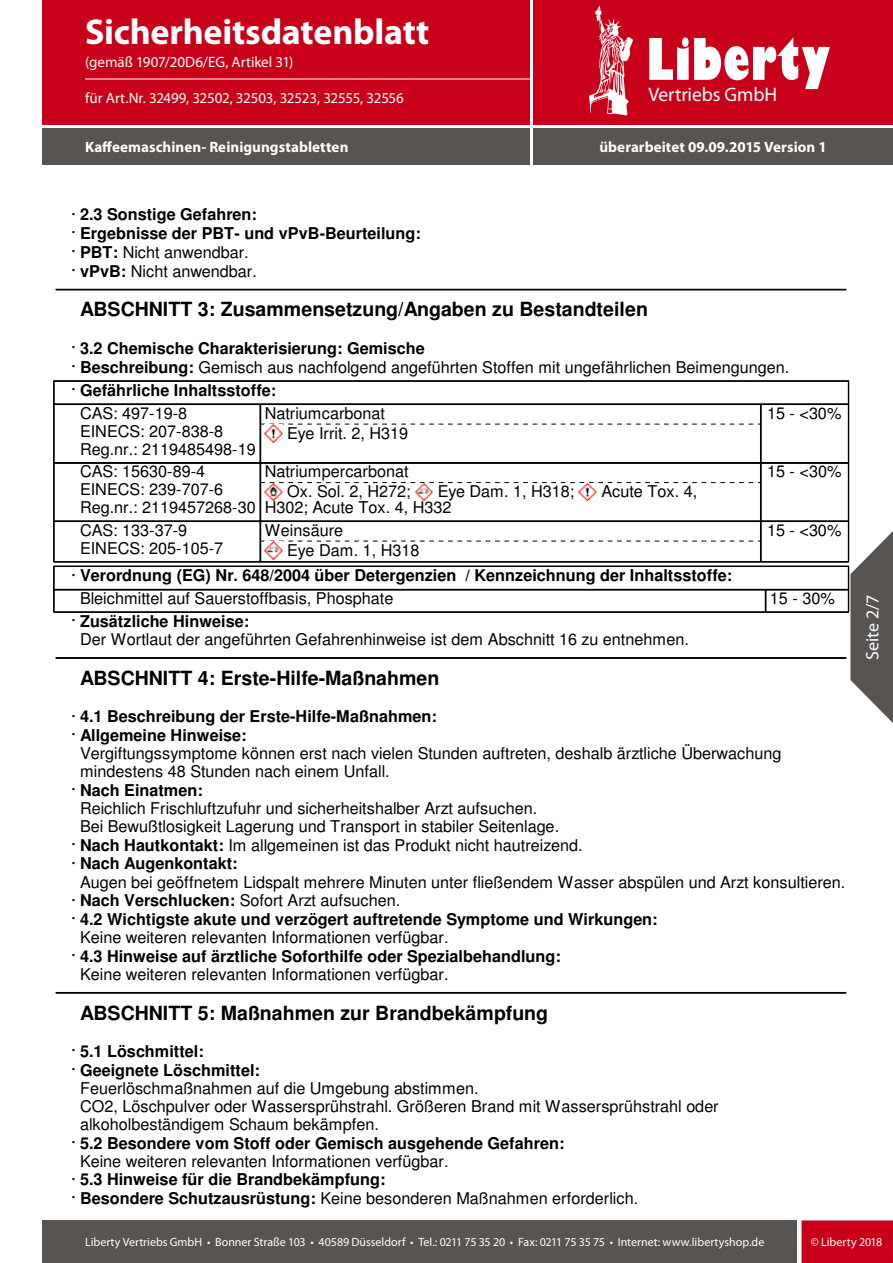
<style>
.page{position:relative;width:893px;height:1263px;background:#fff}
.page>*{position:absolute;margin:0;border:0;box-sizing:border-box;transform-origin:0 0}
.t1{font:700 36px "Myriad Pro";letter-spacing:-.005em;color:#fff}
.t2{font:19.65px "Myriad Pro";letter-spacing:-.005em;color:#fff}
.t3{font:700 19.5px "Helvetica";color:#000}
.t4{font:18px "Myriad Pro";letter-spacing:-.01em;color:#fff}
.t5{font:16.2px/18px "Helvetica";color:#000}
.t6{font:700 16.2px/18.9px "Helvetica";color:#000}
.t7{font:15px "Myriad Pro";letter-spacing:-.005em;color:#fff}
.t8{font:700 15px "Myriad Pro";letter-spacing:.005em;color:#fff}
.t9{font:12px "Myriad Pro";color:#fff}
.s1{font-weight:400}
.s2{font-weight:700}
</style>
<div class="page">
<div style="left:533px;top:0;width:360px;height:124px;background:#c90019"></div>
<div style="left:43px;top:0;width:487px;height:124px;background:#c90019"></div>
<hr style="left:85px;top:79px;width:446px;height:1px;background:#fff">
<div style="left:533px;top:128px;width:360px;height:37px;background:#585452"></div>
<div style="left:43px;top:128px;width:487px;height:37px;background:#585452"></div>
<div style="left:801px;top:1220px;width:92px;height:43px;background:#c90019"></div>
<div style="left:43px;top:1220px;width:754px;height:43px;background:#585452"></div>
<svg style="left:649px;top:37px;width:181px;height:52px"></svg>
<svg style="left:589px;top:6px;width:44px;height:109px"></svg>
<hr style="left:56px;top:289px;width:790px;height:1px;background:#000">
<hr style="left:56px;top:290px;width:790px;height:1px;background:#000">
<hr style="left:54px;top:381px;width:795px;height:1px;background:#000">
<svg style="left:53px;top:381px;width:2px;height:23px"></svg>
<svg style="left:848px;top:382px;width:1px;height:22px"></svg>
<hr style="left:54px;top:404px;width:795px;height:1px;background:#000">
<hr style="left:53px;top:404px;width:1px;height:59px;background:#000">
<hr style="left:54px;top:404px;width:1px;height:59px;background:#000">
<hr style="left:848px;top:404px;width:1px;height:59px;background:#000">
<hr style="left:260px;top:404px;width:1px;height:59px;background:#000">
<hr style="left:760px;top:404px;width:1px;height:59px;background:#000">
<hr style="left:761px;top:404px;width:1px;height:59px;background:#000">
<svg style="left:261px;top:424px;width:499px;height:1px"></svg>
<img style="left:265px;top:425px;width:18px;height:17px">
<hr style="left:54px;top:462px;width:795px;height:1px;background:#000">
<hr style="left:54px;top:463px;width:795px;height:1px;background:#000">
<hr style="left:53px;top:463px;width:1px;height:58px;background:#000">
<hr style="left:54px;top:463px;width:1px;height:58px;background:#000">
<hr style="left:848px;top:463px;width:1px;height:58px;background:#000">
<hr style="left:260px;top:463px;width:1px;height:58px;background:#000">
<hr style="left:760px;top:463px;width:1px;height:58px;background:#000">
<hr style="left:761px;top:463px;width:1px;height:58px;background:#000">
<svg style="left:261px;top:482px;width:499px;height:1px"></svg>
<img style="left:265px;top:483px;width:18px;height:18px">
<img style="left:415px;top:483px;width:18px;height:18px">
<img style="left:579px;top:483px;width:18px;height:18px">
<hr style="left:54px;top:521px;width:795px;height:1px;background:#000">
<hr style="left:54px;top:561px;width:795px;height:1px;background:#000">
<hr style="left:54px;top:562px;width:795px;height:1px;background:#000">
<hr style="left:53px;top:521px;width:1px;height:41px;background:#000">
<hr style="left:54px;top:521px;width:1px;height:41px;background:#000">
<hr style="left:848px;top:521px;width:1px;height:41px;background:#000">
<hr style="left:260px;top:521px;width:1px;height:41px;background:#000">
<hr style="left:760px;top:521px;width:1px;height:41px;background:#000">
<hr style="left:761px;top:521px;width:1px;height:41px;background:#000">
<svg style="left:261px;top:541px;width:499px;height:1px"></svg>
<img style="left:265px;top:542px;width:18px;height:17px">
<hr style="left:54px;top:566px;width:795px;height:1px;background:#000">
<hr style="left:54px;top:589px;width:795px;height:1px;background:#000">
<hr style="left:54px;top:612px;width:795px;height:1px;background:#000">
<svg style="left:53px;top:566px;width:2px;height:46px"></svg>
<svg style="left:848px;top:531px;width:45px;height:192px"></svg>
<svg style="left:765px;top:590px;width:1px;height:22px"></svg>
<hr style="left:56px;top:657px;width:790px;height:1px;background:#000">
<hr style="left:56px;top:658px;width:790px;height:1px;background:#000">
<hr style="left:56px;top:992px;width:790px;height:1px;background:#000">
<hr style="left:56px;top:993px;width:790px;height:1px;background:#000">
<h1 class="t1" style="left:85px;top:18px;width:346px">Sicherheitsdatenblatt</h1>
<p class="t7" style="left:85px;top:52px;width:210px">(gemäß 1907/20D6/EG, Artikel 31)</p>
<p class="t7" style="left:85px;top:88px;width:320px">für Art.Nr. 32499, 32502, 32503, 32523, 32555, 32556</p>
<p class="t2" style="left:648px;top:87px;width:130px">Vertriebs GmbH</p>
<p class="t8" style="left:85px;top:141px;width:265px">Kafeemaschinen- Reinigungstabletten</p>
<p class="t8" style="left:599px;top:141px;width:229px">überarbeitet 09.09.2015 Version 1</p>
<p class="t6" style="left:71px;top:205px;width:351px"><span class="s1">·</span> 2.3 Sonstige Gefahren:<br><span class="s1">·</span> Ergebnisse der PBT- und vPvB-Beurteilung: <span class="s1">·</span> PBT: <span class="s1">Nicht anwendbar.<br>·</span> vPvB: <span class="s1">Nicht anwendbar.</span></p>
<p class="t3" style="left:80px;top:298px;width:570px">ABSCHNITT 3: Zusammensetzung/Angaben zu Bestandteilen</p>
<p class="t5" style="left:71px;top:339px;width:720px;line-height:18.9px">· <span class="s2">3.2 Chemische Charakterisierung: Gemische<br></span>· <span class="s2">Beschreibung:</span> Gemisch aus nachfolgend angeführten Stoffen mit ungefährlichen Beimengungen.</p>
<p class="t6" style="left:80px;top:379px;width:198px;line-height:22.6px;text-indent:-9px"><span class="s1">·</span> Gefährliche Inhaltsstoffe:<br><span class="s1">CAS: 497-19-8</span></p>
<p class="t5" style="left:80px;top:422px;width:177px">EINECS: 207-838-8<br>Reg.nr.: 2119485498-19</p>
<p class="t5" style="left:287px;top:403px;width:123px;line-height:20.1px;text-indent:-22px">Natriumcarbonat<br>Eye Irrit. 2, H319</p>
<p class="t5" style="left:767px;top:404px;width:76px">15 - &lt;30%</p>
<p class="t5" style="left:80px;top:462px;width:177px">CAS: 15630-89-4<br>EINECS: 239-707-6<br>Reg.nr.: 2119457268-30</p>
<p class="t5" style="left:265px;top:461px;width:147px;line-height:20.1px;text-align:right">Natriumpercarbonat<br>Ox. Sol. 2, H272;</p>
<p class="t5" style="left:438px;top:483px;width:138px">Eye Dam. 1, H318;</p>
<p class="t5" style="left:601px;top:483px;width:97px">Acute Tox. 4,</p>
<p class="t5" style="left:265px;top:498px;width:188px">H302; Acute Tox. 4, H332</p>
<p class="t5" style="left:767px;top:462px;width:76px">15 - &lt;30%</p>
<p class="t5" style="left:80px;top:521px;width:145px">CAS: 133-37-9<br>EINECS: 205-105-7</p>
<p class="t5" style="left:287px;top:520px;width:134px;line-height:20.1px;text-indent:-22px">Weinsäure<br>Eye Dam. 1, H318</p>
<p class="t5" style="left:767px;top:521px;width:76px">15 - &lt;30%</p>
<p class="t6" style="left:80px;top:564px;width:654px;line-height:22.6px;text-indent:-9px"><span class="s1">·</span> Verordnung (EG) Nr. 648/2004 über Detergenzien / Kennzeichnung der Inhaltsstoffe:<br><span class="s1">Bleichmittel auf Sauerstoffbasis, Phosphate</span></p>
<p class="t5" style="left:770px;top:589px;width:66px">15 - 30%</p>
<p class="t5" style="left:80px;top:612px;width:610px;text-indent:-9px">· <span class="s2">Zusätzliche Hinweise:<br></span>Der Wortlaut der angeführten Gefahrenhinweise ist dem Abschnitt 16 zu entnehmen.</p>
<p class="t3" style="left:80px;top:667px;width:361px">ABSCHNITT 4: Erste-Hilfe-Maßnahmen</p>
<p class="t6" style="left:71px;top:707px;width:367px"><span class="s1">·</span> 4.1 Beschreibung der Erste-Hilfe-Maßnahmen:</p>
<p class="t6" style="left:71px;top:726px;width:177px"><span class="s1">·</span> Allgemeine Hinweise:</p>
<p class="t5" style="left:80px;top:744px;width:703px">Vergiftungssymptome können erst nach vielen Stunden auftreten, deshalb ärztliche Überwachung</p>
<p class="t5" style="left:80px;top:762px;width:311px">mindestens 48 Stunden nach einem Unfall.</p>
<p class="t6" style="left:71px;top:781px;width:133px"><span class="s1">·</span> Nach Einatmen:</p>
<p class="t5" style="left:80px;top:799px;width:459px">Reichlich Frischluftzufuhr und sicherheitshalber Arzt aufsuchen.</p>
<p class="t5" style="left:80px;top:817px;width:481px">Bei Bewußtlosigkeit Lagerung und Transport in stabiler Seitenlage.</p>
<p class="t5" style="left:71px;top:836px;width:513px">· <span class="s2">Nach Hautkontakt:</span> Im allgemeinen ist das Produkt nicht hautreizend.</p>
<p class="t6" style="left:71px;top:854px;width:168px"><span class="s1">·</span> Nach Augenkontakt:</p>
<p class="t5" style="left:80px;top:873px;width:767px">Augen bei geöffnetem Lidspalt mehrere Minuten unter fließendem Wasser abspülen und Arzt konsultieren.</p>
<p class="t5" style="left:71px;top:892px;width:331px">· <span class="s2">Nach Verschlucken:</span> Sofort Arzt aufsuchen.</p>
<p class="t6" style="left:71px;top:910px;width:588px"><span class="s1">·</span> 4.2 Wichtigste akute und verzögert auftretende Symptome und Wirkungen:</p>
<p class="t5" style="left:80px;top:928px;width:370px">Keine weiteren relevanten Informationen verfügbar.</p>
<p class="t6" style="left:71px;top:946px;width:491px"><span class="s1">·</span> 4.3 Hinweise auf ärztliche Soforthilfe oder Spezialbehandlung:</p>
<p class="t5" style="left:80px;top:965px;width:370px">Keine weiteren relevanten Informationen verfügbar.</p>
<p class="t3" style="left:80px;top:1002px;width:470px">ABSCHNITT 5: Maßnahmen zur Brandbekämpfung</p>
<p class="t6" style="left:71px;top:1042px;width:134px"><span class="s1">·</span> 5.1 Löschmittel:</p>
<p class="t6" style="left:71px;top:1061px;width:190px"><span class="s1">·</span> Geeignete Löschmittel:</p>
<p class="t5" style="left:80px;top:1079px;width:400px">Feuerlöschmaßnahmen auf die Umgebung abstimmen.</p>
<p class="t5" style="left:80px;top:1097px;width:640px">CO2, Löschpulver oder Wassersprühstrahl. Größeren Brand mit Wassersprühstrahl oder</p>
<p class="t5" style="left:80px;top:1115px;width:300px">alkoholbeständigem Schaum bekämpfen.</p>
<p class="t6" style="left:71px;top:1133px;width:495px"><span class="s1">·</span> 5.2 Besondere vom Stoff oder Gemisch ausgehende Gefahren:</p>
<p class="t5" style="left:80px;top:1152px;width:370px">Keine weiteren relevanten Informationen verfügbar.</p>
<p class="t6" style="left:71px;top:1170px;width:316px"><span class="s1">·</span> 5.3 Hinweise für die Brandbekämpfung:</p>
<p class="t5" style="left:71px;top:1189px;width:569px">· <span class="s2">Besondere Schutzausrüstung:</span> Keine besonderen Maßnahmen erforderlich.</p>
<p class="t4" style="left:861px;top:659px;width:66px;rotate:-90deg">Seite 2/7</p>
<p class="t9" style="left:85px;top:1235px;width:681px">Liberty Vertriebs GmbH • Bonner Straße 103 • 40589 Düsseldorf • Tel.: 0211 75 35 20 • Fax: 0211 75 35 75 • Internet: www.libertyshop.de</p>
<p class="t9" style="left:811px;top:1238px;width:73px">© Liberty 2018</p>
</div>
